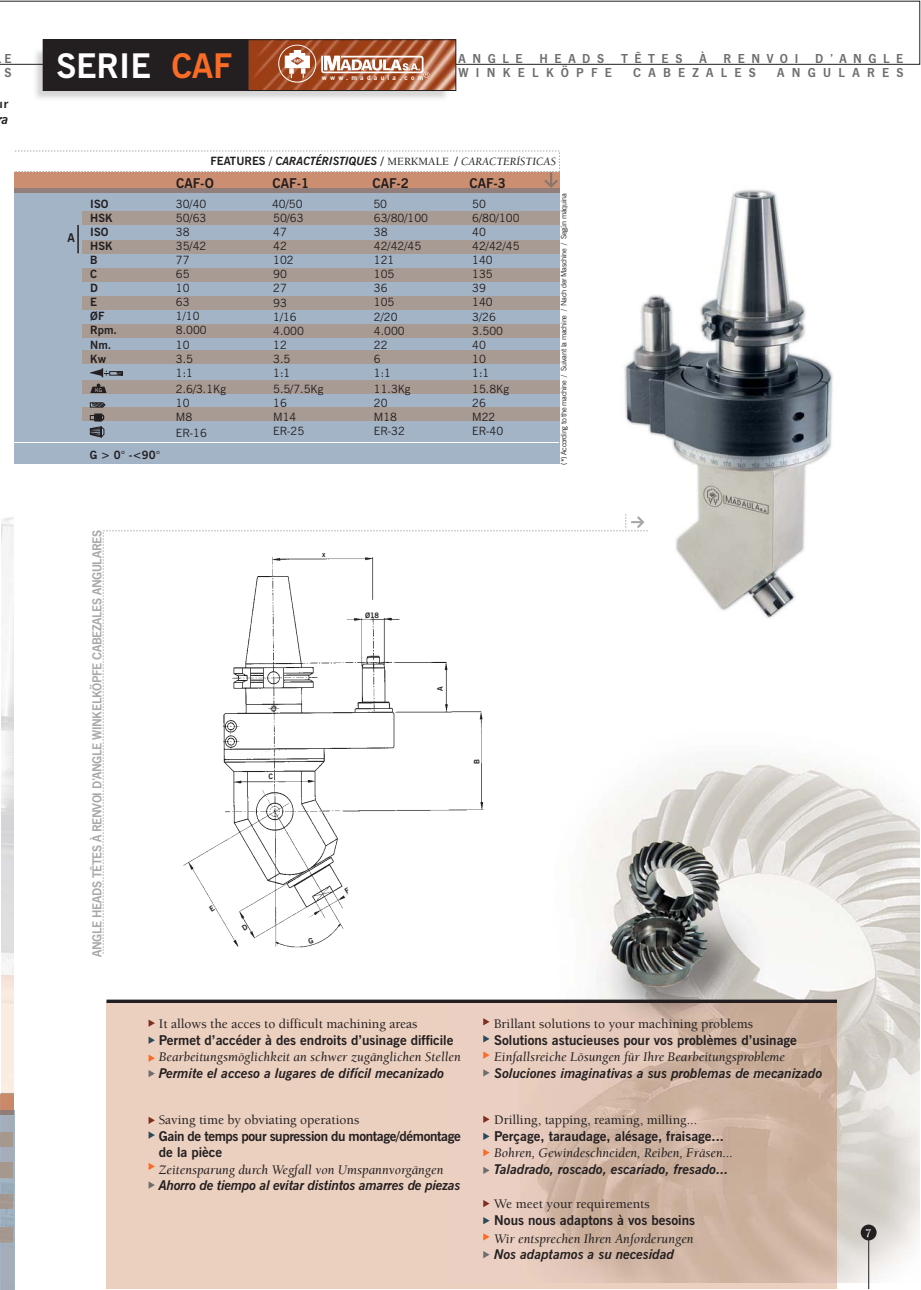
<style>
.page{position:relative;width:921px;height:1290px;background:#fff}
.page>*{position:absolute;margin:0;border:0;box-sizing:border-box;transform-origin:0 0}
.t1{font:700 33.9px "News Gothic BT";color:#fff}
.t2{font:italic 13.5px "Berkeley";color:#231f20}
.t3{font:italic 700 13.5px "News Gothic BT";color:#231f20}
.t4{font:700 13.5px "News Gothic BT";color:#231f20}
.t5{font:500 13.5px "Berkeley";color:#231f20}
.t6{font:600 13.5px/13.5px "News Gothic T";letter-spacing:.54em;color:#6d6e70}
.t7{font:600 13.5px "News Gothic T";letter-spacing:-.025em;color:#a7a9ac}
.t8{font:700 13.5px/16.5px "News Gothic BT";letter-spacing:-.025em;color:#231f20}
.t9{font:600 13.2px "News Gothic T";color:#231f20}
.t10{font:700 12px "Berkeley";color:#fff}
.t11{font:700 12px "News Gothic BT";color:#231f20}
.t12{font:11.4px/14.1px "News Gothic BT";color:#231f20}
.t13{font:italic 700 11.4px "News Gothic BT";color:#231f20}
.t14{font:700 11.4px "News Gothic BT";color:#231f20}
.t15{font:7.5px "News Gothic BT";letter-spacing:-.04em;color:#231f20}
.t16{font:700 7.5px "News Gothic BT";color:#231f20}
.t17{font:700 6.75px "News Gothic BT";letter-spacing:.475em;color:#fff}
.s1{color:#fa6c26}
.s2{font-style:normal}
.s3{font-family:"Berkeley";font-weight:500;font-style:normal}
.s4{font-family:"Berkeley";font-weight:400}
</style>
<div class="page">
<img style="left:626px;top:189px;width:207px;height:429px">
<img style="left:453px;top:756px;width:467px;height:527px">
<img style="left:35px;top:65px;width:422px;height:34px">
<svg style="left:0;top:1px;width:920px;height:64px"></svg>
<svg style="left:43px;top:40px;width:413px;height:51px;background:#6a4536"></svg>
<div style="left:861px;top:1225px;width:16px;height:15px;background:#231f20;border-radius:8px"></div>
<hr style="left:868px;top:1237px;width:1px;height:52px;background:#231f20">
<svg style="left:103px;top:530px;width:547px;height:425px"></svg>
<div style="left:107px;top:1001px;width:730px;height:288px;background:#ebcfbf"></div>
<img style="left:483px;top:1003px;width:354px;height:280px">
<svg style="left:483px;top:1018px;width:7px;height:7px"></svg>
<svg style="left:483px;top:1035px;width:7px;height:8px"></svg>
<svg style="left:483px;top:1051px;width:7px;height:8px"></svg>
<svg style="left:483px;top:1069px;width:7px;height:8px"></svg>
<svg style="left:149px;top:1020px;width:6px;height:7px"></svg>
<svg style="left:149px;top:1037px;width:6px;height:7px"></svg>
<svg style="left:149px;top:1055px;width:6px;height:7px"></svg>
<svg style="left:149px;top:1070px;width:6px;height:7px"></svg>
<svg style="left:149px;top:1117px;width:6px;height:7px"></svg>
<svg style="left:149px;top:1131px;width:6px;height:8px"></svg>
<svg style="left:149px;top:1163px;width:6px;height:7px"></svg>
<svg style="left:149px;top:1181px;width:6px;height:8px"></svg>
<hr style="left:107px;top:1000px;width:730px;height:3px;background:#231f20">
<svg style="left:14px;top:150px;width:612px;height:380px"></svg>
<svg style="left:631px;top:516px;width:13px;height:12px"></svg>
<img style="left:178px;top:551px;width:313px;height:406px">
<svg style="left:483px;top:1116px;width:7px;height:7px"></svg>
<svg style="left:483px;top:1133px;width:7px;height:7px"></svg>
<svg style="left:483px;top:1149px;width:7px;height:7px"></svg>
<svg style="left:483px;top:1167px;width:7px;height:7px"></svg>
<svg style="left:483px;top:1200px;width:7px;height:7px"></svg>
<svg style="left:483px;top:1217px;width:7px;height:7px"></svg>
<svg style="left:483px;top:1233px;width:7px;height:8px"></svg>
<svg style="left:483px;top:1251px;width:7px;height:7px"></svg>
<hr style="left:77px;top:225px;width:2px;height:28px;background:#231f20">
<div style="left:0;top:1094px;width:14px;height:21px;background:#ca8968"></div>
<svg style="left:0;top:1110px;width:14px;height:179px;background:#a2adba"></svg>
<div style="left:0;top:1228px;width:13px;height:14px;background:#a89b93"></div>
<div style="left:0;top:1163px;width:13px;height:15px;background:#a89b93"></div>
<div style="left:0;top:1194px;width:13px;height:15px;background:#a89b93"></div>
<div style="left:0;top:1132px;width:13px;height:15px;background:#a89b93"></div>
<div style="left:0;top:1110px;width:14px;height:5px;background:#927f7c"></div>
<svg style="left:0;top:1093px;width:14px;height:1px"></svg>
<svg style="left:121px;top:451px;width:4px;height:3px"></svg>
<svg style="left:156px;top:451px;width:4px;height:3px"></svg>
<svg style="left:344px;top:887px;width:6px;height:6px"></svg>
<svg style="left:308px;top:938px;width:6px;height:6px"></svg>
<svg style="left:242px;top:924px;width:6px;height:7px"></svg>
<svg style="left:209px;top:905px;width:6px;height:7px"></svg>
<p class="t6" style="left:4px;top:53px;width:9px">E<br>S</p>
<p class="t9" style="left:-3px;top:98px;width:13px">ur</p>
<p class="t3" style="left:2px;top:114px;width:8px">a</p>
<h1 class="t1" style="left:56px;top:54px;width:178px">SERIE <span class="s1">CAF</span></h1>
<p class="t17" style="left:322px;top:75px;width:103px">www.madaula.com</p>
<p class="t6" style="left:459px;top:53px;width:66px">ANGLE</p>
<p class="t6" style="left:540px;top:53px;width:66px">HEADS</p>
<p class="t6" style="left:621px;top:53px;width:63px">TÊTES</p>
<p class="t6" style="left:699px;top:53px;width:9px">À</p>
<p class="t6" style="left:724px;top:53px;width:76px">RENVOI</p>
<p class="t6" style="left:815px;top:53px;width:90px">D’ANGLE</p>
<p class="t6" style="left:459px;top:67px;width:155px">WINKELKÖPFE</p>
<p class="t6" style="left:633px;top:67px;width:124px">CABEZALES</p>
<p class="t6" style="left:777px;top:67px;width:128px">ANGULARES</p>
<p class="t13" style="left:210px;top:157px;width:347px"><span class="s2">FEATURES /</span> CARACTÉRISTIQUES <span class="s2">/</span> <span class="s3">MERKMALE</span> <span class="s2">/</span> <span class="s4">CARACTERÍSTICAS</span></p>
<p class="t11" style="left:67px;top:233px;width:9px">A</p>
<p class="t4" style="left:176px;top:178px;width:39px">CAF-O</p>
<p class="t14" style="left:90px;top:199px;width:20px">ISO</p>
<p class="t12" style="left:176px;top:198px;width:32px">30/40</p>
<p class="t14" style="left:90px;top:214px;width:24px">HSK</p>
<p class="t12" style="left:176px;top:212px;width:32px">50/63</p>
<p class="t14" style="left:90px;top:228px;width:20px">ISO</p>
<p class="t12" style="left:176px;top:226px;width:15px">38</p>
<p class="t14" style="left:90px;top:242px;width:24px">HSK</p>
<p class="t12" style="left:176px;top:240px;width:32px">35/42</p>
<p class="t14" style="left:90px;top:256px;width:9px">B</p>
<p class="t12" style="left:176px;top:254px;width:15px">77</p>
<p class="t14" style="left:90px;top:270px;width:9px">C</p>
<p class="t12" style="left:176px;top:268px;width:15px">65</p>
<p class="t14" style="left:90px;top:284px;width:9px">D</p>
<p class="t12" style="left:176px;top:282px;width:15px">10</p>
<p class="t14" style="left:90px;top:298px;width:8px">E</p>
<p class="t12" style="left:176px;top:296px;width:15px">63</p>
<p class="t14" style="left:90px;top:312px;width:16px">ØF</p>
<p class="t12" style="left:176px;top:311px;width:25px">1/10</p>
<p class="t14" style="left:90px;top:326px;width:28px">Rpm.</p>
<p class="t12" style="left:176px;top:325px;width:32px">8.000</p>
<p class="t14" style="left:90px;top:340px;width:23px">Nm.</p>
<p class="t12" style="left:176px;top:339px;width:15px">10</p>
<p class="t14" style="left:90px;top:355px;width:17px">Kw</p>
<p class="t12" style="left:176px;top:353px;width:19px;line-height:14.7px">3.5<br>1:1</p>
<p class="t12" style="left:176px;top:383px;width:52px">2.6/3.1Kg<br>10<br>M8</p>
<p class="t12" style="left:176px;top:427px;width:33px">ER-16</p>
<p class="t14" style="left:90px;top:451px;width:68px">G &gt; 0 -&lt;90</p>
<p class="t4" style="left:273px;top:178px;width:38px">CAF-1</p>
<p class="t4" style="left:372px;top:178px;width:38px">CAF-2</p>
<p class="t4" style="left:469px;top:178px;width:38px">CAF-3</p>
<p class="t12" style="left:272px;top:198px;width:34px">40/50<br>50/63<br>47<br>42<br>102<br>90<br>27<br>93<br>1/16<br>4.000<br>12<br>3.5<br>1:1</p>
<p class="t12" style="left:273px;top:383px;width:52px">5.5/7.5Kg<br>16<br>M14<br>ER-25</p>
<p class="t12" style="left:373px;top:198px;width:56px">50<br>63/80/100<br>38<br>42/42/45<br>121<br>105<br>36<br>105<br>2/20<br>4.000<br>22<br>6<br>1:1</p>
<p class="t12" style="left:374px;top:383px;width:38px">11.3Kg<br>20<br>M18<br>ER-32</p>
<p class="t12" style="left:472px;top:198px;width:49px">50<br>6/80/100<br>40<br>42/42/45<br>140<br>135<br>39<br>140<br>3/26<br>3.500<br>40<br>10<br>1:1</p>
<p class="t12" style="left:472px;top:383px;width:38px">15.8Kg<br>26<br>M22<br>ER-40</p>
<p class="t15" style="left:561px;top:465px;width:273px;rotate:-90deg">(*) According to the machine / Suivant la machine / Nach der Maschine / Según máquina</p>
<p class="t7" style="left:92px;top:957px;width:429px;rotate:-90deg">ANGLE HEADS TÊTES À RENVOI D’ANGLE WINKELKÖPFE CABEZALES ANGULARES</p>
<p class="t16" style="left:322px;top:551px;width:5px">x</p>
<p class="t16" style="left:365px;top:613px;width:16px">Ø18</p>
<p class="t16" style="left:269px;top:774px;width:6px">C</p>
<p class="t16" style="left:438px;top:691px;width:6px;rotate:-90deg">A</p>
<p class="t16" style="left:474px;top:764px;width:6px;rotate:-90deg">B</p>
<p class="t5" style="left:159px;top:1019px;width:260px">It allows the acces to difficult machining areas</p>
<p class="t4" style="left:159px;top:1035px;width:296px">Permet d’accéder à des endroits d’usinage difficile</p>
<p class="t2" style="left:159px;top:1052px;width:303px">Bearbeitungsmöglichkeit an schwer zugänglichen Stellen</p>
<p class="t3" style="left:159px;top:1068px;width:287px">Permite el acceso a lugares de difícil mecanizado</p>
<p class="t5" style="left:159px;top:1115px;width:202px">Saving time by obviating operations</p>
<p class="t8" style="left:159px;top:1129px;width:303px">Gain de temps pour supression du montage/démontage de la pièce</p>
<p class="t2" style="left:159px;top:1164px;width:286px">Zeitensparung durch Wegfall von Umspannvorgängen</p>
<p class="t3" style="left:159px;top:1181px;width:303px">Ahorro de tiempo al evitar distintos amarres de piezas</p>
<p class="t5" style="left:494px;top:1019px;width:260px">Brillant solutions to your machining problems</p>
<p class="t4" style="left:494px;top:1035px;width:304px">Solutions astucieuses pour vos problèmes d’usinage</p>
<p class="t2" style="left:494px;top:1052px;width:292px">Einfallsreiche Lösungen für Ihre Bearbeitungsprobleme</p>
<p class="t3" style="left:494px;top:1068px;width:330px">Soluciones imaginativas a sus problemas de mecanizado</p>
<p class="t5" style="left:494px;top:1115px;width:204px">Drilling, tapping, reaming, milling...</p>
<p class="t4" style="left:494px;top:1131px;width:231px">Perçage, taraudage, alésage, fraisage...</p>
<p class="t2" style="left:494px;top:1148px;width:240px">Bohren, Gewindeschneiden, Reiben, Fräsen...</p>
<p class="t3" style="left:494px;top:1164px;width:236px">Taladrado, roscado, escariado, fresado...</p>
<p class="t5" style="left:494px;top:1199px;width:157px">We meet your requirements</p>
<p class="t4" style="left:494px;top:1215px;width:202px">Nous nous adaptons à vos besoins</p>
<p class="t2" style="left:494px;top:1233px;width:201px">Wir entsprechen Ihren Anforderungen</p>
<p class="t3" style="left:494px;top:1250px;width:182px">Nos adaptamos a su necesidad</p>
<p class="t10" style="left:865px;top:1228px;width:8px">7</p>
</div>
